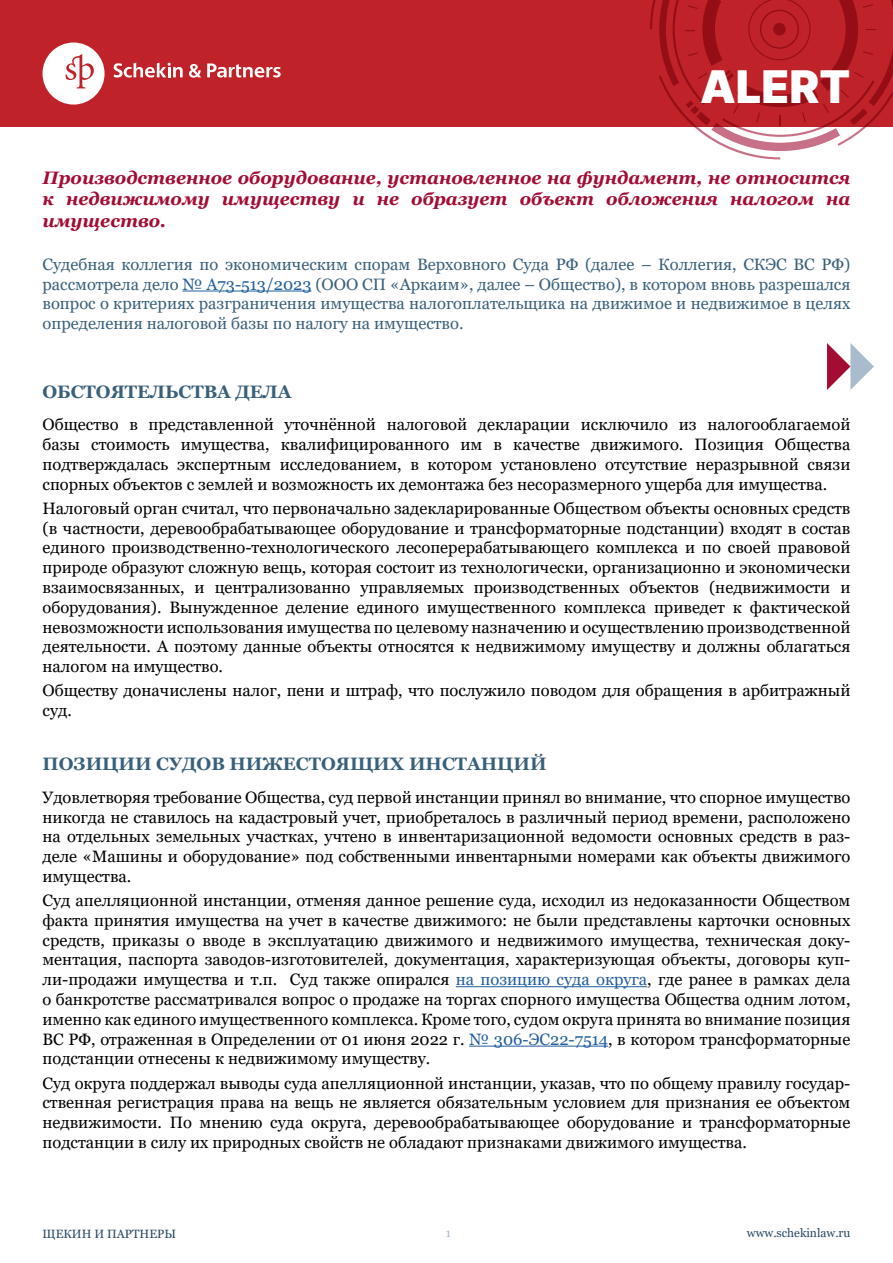
<style>
.page{position:relative;width:893px;height:1263px;background:#fff}
.page>*{position:absolute;margin:0;border:0;box-sizing:border-box;transform-origin:0 0}
.t1{font:45px "Inter";color:#fff}
.t2{font:italic 700 18px/21.6px "Georgia";color:#a30c33;text-align:justify}
.t3{font:700 18px "Georgia";color:#39607a}
.t4{font:16.5px/19.8px "Georgia";color:#000;text-align:justify}
.t5{font:16.5px/19.8px "Georgia";color:#39607a;text-align:justify}
.t6{font:12px "Georgia";color:#284962}
.t7{font:12px "Georgia";color:#a8bdcc}
.s1{color:#215e9e}
</style>
<div class="page">
<div style="left:0;top:0;width:893px;height:127px;background:#bf2228"></div>
<svg style="left:650px;top:0;width:243px;height:159px"></svg>
<svg style="left:43px;top:43px;width:62px;height:62px"></svg>
<svg style="left:189px;top:64px;width:12px;height:14px"></svg>
<svg style="left:207px;top:63px;width:74px;height:15px"></svg>
<svg style="left:114px;top:62px;width:69px;height:16px"></svg>
<hr style="left:182px;top:291px;width:129px;height:1px;background:#215e9e">
<hr style="left:456px;top:986px;width:191px;height:1px;background:#215e9e">
<hr style="left:469px;top:1046px;width:139px;height:1px;background:#215e9e">
<svg style="left:827px;top:343px;width:47px;height:47px"></svg>
<h1 class="t1" style="left:700px;top:54px;width:152px">ALERT</h1>
<p class="t2" style="left:43px;top:167px;width:809px">Производственное оборудование, установленное на фундамент, не относится к недвижимому имуществу и не образует объект обложения налогом на имущество.</p>
<p class="t5" style="left:43px;top:254px;width:809px">Судебная коллегия по экономическим спорам Верховного Суда РФ (далее – Коллегия, СКЭС ВС РФ) рассмотрела дело <span class="s1">№ А73-513/2023</span> (ООО СП «Аркаим», далее – Общество), в котором вновь разрешался вопрос о критериях разграничения имущества налогоплательщика на движимое и недвижимое в целях определения налоговой базы по налогу на имущество.</p>
<p class="t3" style="left:43px;top:380px;width:251px">ОБСТОЯТЕЛЬСТВА ДЕЛА</p>
<p class="t4" style="left:43px;top:415px;width:809px">Общество в представленной уточнённой налоговой декларации исключило из налогооблагаемой базы стоимость имущества, квалифицированного им в качестве движимого. Позиция Общества подтверждалась экспертным исследованием, в котором установлено отсутствие неразрывной связи спорных объектов с землей и возможность их демонтажа без несоразмерного ущерба для имущества.</p>
<p class="t4" style="left:43px;top:498px;width:809px">Налоговый орган считал, что первоначально задекларированные Обществом объекты основных средств (в частности, деревообрабатывающее оборудование и трансформаторные подстанции) входят в состав единого производственно-технологического лесоперерабатывающего комплекса и по своей правовой природе образуют сложную вещь, которая состоит из технологически, организационно и экономически взаимосвязанных, и централизованно управляемых производственных объектов (недвижимости и оборудования). Вынужденное деление единого имущественного комплекса приведет к фактической невозможности использования имущества по целевому назначению и осуществлению производственной деятельности. А поэтому данные объекты относятся к недвижимому имуществу и должны облагаться налогом на имущество.</p>
<p class="t4" style="left:43px;top:681px;width:809px">Обществу доначислены налог, пени и штраф, что послужило поводом для обращения в арбитражный суд.</p>
<p class="t3" style="left:43px;top:752px;width:506px">ПОЗИЦИИ СУДОВ НИЖЕСТОЯЩИХ ИНСТАНЦИЙ</p>
<p class="t4" style="left:43px;top:787px;width:809px">Удовлетворяя требование Общества, суд первой инстанции принял во внимание, что спорное имущество никогда не ставилось на кадастровый учет, приобреталось в различный период времени, расположено на отдельных земельных участках, учтено в инвентаризационной ведомости основных средств в раз&shy;деле «Машины и оборудование» под собственными инвентарными номерами как объекты движимого имущества.</p>
<p class="t4" style="left:43px;top:891px;width:809px">Суд апелляционной инстанции, отменяя данное решение суда, исходил из недоказанности Обществом факта принятия имущества на учет в качестве движимого: не были представлены карточки основных средств, приказы о вводе в эксплуатацию движимого и недвижимого имущества, техническая доку&shy;ментация, паспорта заводов-изготовителей, документация, характеризующая объекты, договоры куп&shy;ли-продажи имущества и т.п. Суд также опирался <span class="s1">на позицию суда округа</span>, где ранее в рамках дела о банкротстве рассматривался вопрос о продаже на торгах спорного имущества Общества одним лотом, именно как единого имущественного комплекса. Кроме того, судом округа принята во внимание позиция ВС РФ, отраженная в Определении от 01 июня 2022 г. <span class="s1">№ 306-ЭС22-7514</span>, в котором трансформаторные подстанции отнесены к недвижимому имуществу.</p>
<p class="t4" style="left:43px;top:1073px;width:809px">Суд округа поддержал выводы суда апелляционной инстанции, указав, что по общему правилу государ&shy;ственная регистрация права на вещь не является обязательным условием для признания ее объектом недвижимости. По мнению суда округа, деревообрабатывающее оборудование и трансформаторные подстанции в силу их природных свойств не обладают признаками движимого имущества.</p>
<p class="t6" style="left:43px;top:1226px;width:135px">ЩЕКИН И ПАРТНЕРЫ</p>
<p class="t7" style="left:446px;top:1226px;width:7px">1</p>
<p class="t6" style="left:747px;top:1226px;width:105px">www.schekinlaw.ru</p>
</div>
